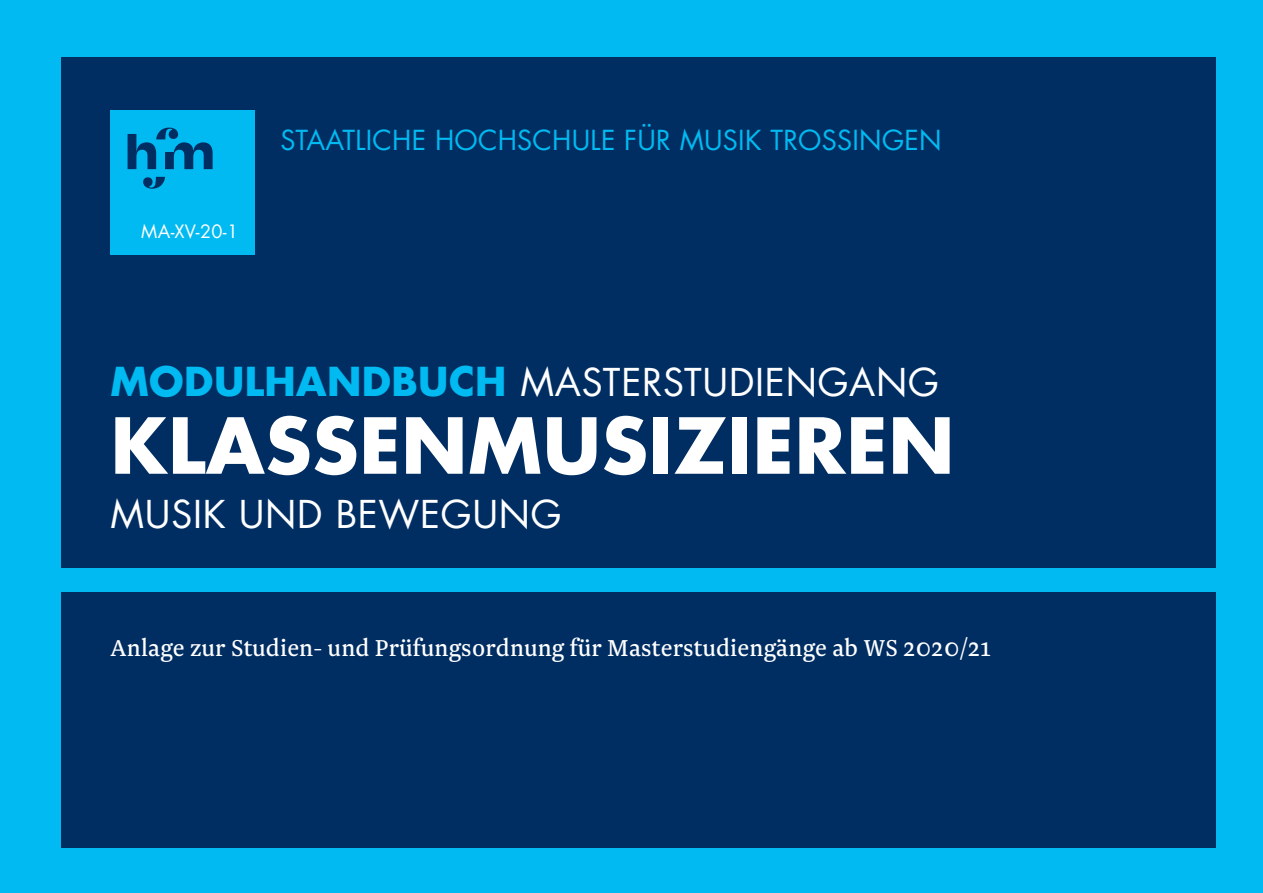
<style>
.page{position:relative;width:1263px;height:893px;background:#00baf1}
.page>*{position:absolute;margin:0;border:0;box-sizing:border-box;transform-origin:0 0}
.t1{font:700 75px "Futura Com";letter-spacing:.01em;color:#fff}
.t2{font:37.5px "Futura Com";letter-spacing:.02em;color:#fff}
.t3{font:27px "Newzald";letter-spacing:.01em;color:#fff}
.t4{font:27px "Futura Com";letter-spacing:.01em;color:#00baf1}
.t5{font:18px "Futura Com";color:#fff}
.s1{font-weight:700;font-size:39px;color:#00baf1}
</style>
<div class="page">
<div style="left:62px;top:57px;width:1154px;height:511px;background:#002e63"></div>
<div style="left:111px;top:111px;width:144px;height:144px;background:#00baf1"></div>
<div style="left:62px;top:592px;width:1154px;height:255px;background:#002e63"></div>
<svg style="left:128px;top:128px;width:85px;height:61px"></svg>
<p class="t5" style="left:141px;top:219px;width:98px">MA-XV-20-1</p>
<p class="t4" style="left:281px;top:121px;width:662px">STAATLICHE HOCHSCHULE FÜR MUSIK TROSSINGEN</p>
<h2 class="t2" style="left:111px;top:356px;width:830px"><span class="s1">MODULHANDBUCH</span> MASTERSTUDIENGANG</h2>
<h1 class="t1" style="left:111px;top:388px;width:845px">KLASSENMUSIZIEREN</h1>
<h2 class="t2" style="left:111px;top:489px;width:453px">MUSIK UND BEWEGUNG</h2>
<p class="t3" style="left:111px;top:632px;width:882px">Anlage zur Studien- und Prüfungsordnung für Masterstudiengänge ab WS 2020/21</p>
</div>
